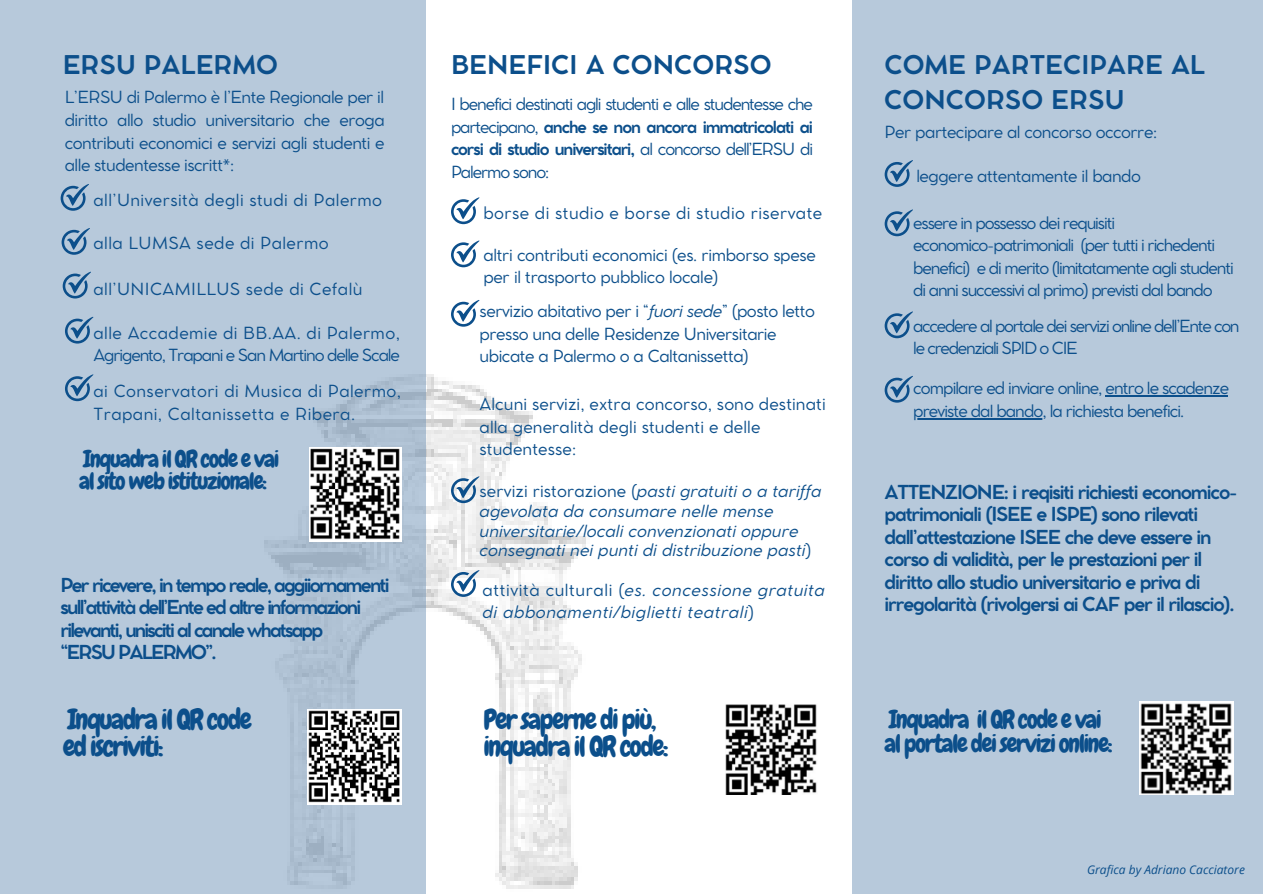
<style>
.page{position:relative;width:1263px;height:894px;background:#fff}
.page>*{position:absolute;margin:0;border:0;box-sizing:border-box;transform-origin:0 0}
.t1{font:28.05px/27px "Chewy";letter-spacing:-.06em;color:#0c4f8b}
.t2{font:700 25.5px/34.8px "Cocomat Pro";color:#0c4f8b}
.t3{font:25.05px/24.8px "Chewy";letter-spacing:-.06em;color:#0c4f8b}
.t4{font:23.55px/22.5px "Chewy";letter-spacing:-.06em;color:#0c4f8b}
.t5{font:700 19.05px/22.5px "Cocomat Pro";letter-spacing:-.065em;color:#0c4f8b}
.t6{font:700 19.05px/22.5px "Cocomat Pro";letter-spacing:-.1em;color:#0c4f8b}
.t7{font:16.5px/22.5px "Cocomat Pro";letter-spacing:-.03em;color:#0c4f8b;text-align:justify}
.t8{font:16.5px/22.5px "Cocomat Pro";letter-spacing:-.065em;color:#0c4f8b}
.t9{font:16.5px/22.5px "Cocomat Pro";letter-spacing:.025em;color:#0c4f8b}
.t10{font:italic 16.5px/19.5px "Cocomat Pro";letter-spacing:.005em;color:#0c4f8b}
.t11{font:16.5px/22.5px "Cocomat Pro";letter-spacing:.005em;color:#0c4f8b}
.t12{font:16.5px "Cocomat Pro";letter-spacing:-.055em;color:#0c4f8b}
.t13{font:italic 16.5px/22.5px "Cocomat Pro";letter-spacing:.035em;color:#0c4f8b}
.t14{font:16.5px/22.5px "Cocomat Pro";letter-spacing:-.075em;color:#0c4f8b}
.t15{font:italic 12px "Open Sans";color:#0c4f8b}
.s1{font-weight:700}
.s2{font-style:italic}
.s3{font-style:normal}
</style>
<div class="page">
<img style="left:425px;top:169px;width:367px;height:724px">
<div style="left:0;top:0;width:425px;height:893px;background:#b7c9db"></div>
<div style="left:852px;top:0;width:411px;height:893px;background:#b7c9db"></div>
<svg style="left:451px;top:197px;width:28px;height:27px"></svg>
<svg style="left:451px;top:240px;width:28px;height:27px"></svg>
<svg style="left:451px;top:570px;width:28px;height:26px"></svg>
<svg style="left:451px;top:476px;width:28px;height:27px"></svg>
<svg style="left:451px;top:300px;width:28px;height:26px"></svg>
<svg style="left:61px;top:184px;width:28px;height:27px"></svg>
<svg style="left:62px;top:228px;width:28px;height:27px"></svg>
<svg style="left:63px;top:271px;width:28px;height:27px"></svg>
<svg style="left:65px;top:316px;width:28px;height:27px"></svg>
<svg style="left:885px;top:160px;width:28px;height:27px"></svg>
<svg style="left:885px;top:209px;width:28px;height:27px"></svg>
<svg style="left:885px;top:311px;width:28px;height:27px"></svg>
<svg style="left:885px;top:375px;width:28px;height:27px"></svg>
<img style="left:310px;top:447px;width:92px;height:94px">
<img style="left:726px;top:703px;width:91px;height:91px">
<img style="left:1139px;top:701px;width:95px;height:93px">
<img style="left:307px;top:708px;width:95px;height:96px">
<hr style="left:1105px;top:395px;width:123px;height:1px;background:#0c4f8b">
<hr style="left:913px;top:418px;width:133px;height:1px;background:#0c4f8b">
<svg style="left:65px;top:374px;width:28px;height:27px"></svg>
<h3 class="t2" style="left:63px;top:49px;width:217px">ERSU PALERMO</h3>
<p class="t7" style="left:65px;top:88px;width:321px">L’ERSU di Palermo è l’Ente Regionale per il diritto allo studio universitario che eroga contributi economici e servizi agli studenti e alle studentesse iscritt*:</p>
<h4 class="t9" style="left:94px;top:190px;width:290px">all’Università degli studi di Palermo</h4>
<h2 class="t9" style="left:94px;top:233px;width:237px">alla LUMSA sede di Palermo</h2>
<p class="t9" style="left:94px;top:279px;width:270px">all’UNICAMILLUS sede di Cefalù</p>
<p class="t8" style="left:94px;top:322px;width:308px">alle Accademie di BB.AA. di Palermo,<br>Agrigento, Trapani e San Martino delle Scale</p>
<p class="t9" style="left:94px;top:381px;width:309px">ai Conservatori di Musica di Palermo,<br>Trapani, Caltanissetta e Ribera.</p>
<h1 class="t4" style="left:79px;top:447px;width:202px">Inquadra il QR code e vai al sito web istituzionale:</h1>
<h4 class="t6" style="left:61px;top:575px;width:330px">Per ricevere, in tempo reale, aggiiornamenti sull’attività dell’Ente ed altre informazioni rilevanti, unisciti al canale whatsapp<br>“ERSU PALERMO”.</h4>
<h3 class="t1" style="left:63px;top:705px;width:191px">Inquadra il QR code ed iscriviti:</h3>
<h1 class="t2" style="left:451px;top:49px;width:322px">BENEFICI A CONCORSO</h1>
<h5 class="t7" style="left:451px;top:94px;width:364px">I benefici destinati agli studenti e alle studentesse che partecipano, <span class="s1">anche se non ancora immatricolati ai corsi di studio universitari,</span> al concorso dell’ERSU di Palermo sono:</h5>
<p class="t9" style="left:483px;top:203px;width:340px">borse di studio e borse di studio riservate</p>
<p class="t7" style="left:483px;top:245px;width:334px">altri contributi economici (es. rimborso spese per il trasporto pubblico locale)</p>
<p class="t7" style="left:480px;top:301px;width:337px;text-align:left">servizio abitativo per i “<span class="s2">fuori sede</span>” (posto letto presso una delle Residenze Universitarie ubicate a Palermo o a Caltanissetta)</p>
<p class="t11" style="left:480px;top:394px;width:348px">Alcuni servizi, extra concorso, sono destinati alla generalità degli studenti e delle studentesse:</p>
<p class="t10" style="left:480px;top:482px;width:344px"><span class="s3">servizi ristorazione (</span>pasti gratuiti o a tariffa agevolata da consumare nelle mense universitarie/locali convenzionati oppure consegnati nei punti di distribuzione pasti<span class="s3">)</span></p>
<p class="t13" style="left:483px;top:579px;width:344px"><span class="s3">attività culturali (</span>es. concessione gratuita di abbonamenti/biglietti teatrali<span class="s3">)</span></p>
<h5 class="t1" style="left:483px;top:705px;width:186px">Per saperne di più, inquadra il QR code:</h5>
<h5 class="t2" style="left:884px;top:49px;width:322px">COME PARTECIPARE AL<br>CONCORSO ERSU</h5>
<p class="t7" style="left:885px;top:122px;width:274px">Per partecipare al concorso occorre:</p>
<h5 class="t7" style="left:916px;top:166px;width:226px">leggere attentamente il bando</h5>
<p class="t8" style="left:913px;top:213px;width:322px">essere in possesso dei requisiti economico-patrimoniali (per tutti i richedenti benefici) e di merito (limitatamente agli studenti di anni successivi al primo) previsti dal bando</p>
<p class="t14" style="left:913px;top:315px;width:328px">accedere al portale dei servizi online dell’Ente con le credenziali SPID o CIE</p>
<h5 class="t12" style="left:913px;top:382px;width:317px">compilare ed inviare online, entro le scadenze</h5>
<h5 class="t12" style="left:913px;top:404px;width:273px">previste dal bando, la richiesta benefici.</h5>
<p class="t5" style="left:885px;top:482px;width:354px">ATTENZIONE: i reqisiti richiesti economico&shy;patrimoniali (ISEE e ISPE) sono rilevati dall’attestazione ISEE che deve essere in corso di validità, per le prestazioni per il diritto allo studio universitario e priva di irregolarità (rivolgersi ai CAF per il rilascio).</p>
<h5 class="t3" style="left:885px;top:706px;width:229px">Inquadra il QR code e vai al portale dei servizi online:</h5>
<p class="t15" style="left:1087px;top:860px;width:159px">Grafica by Adriano Cacciatore</p>
</div>
